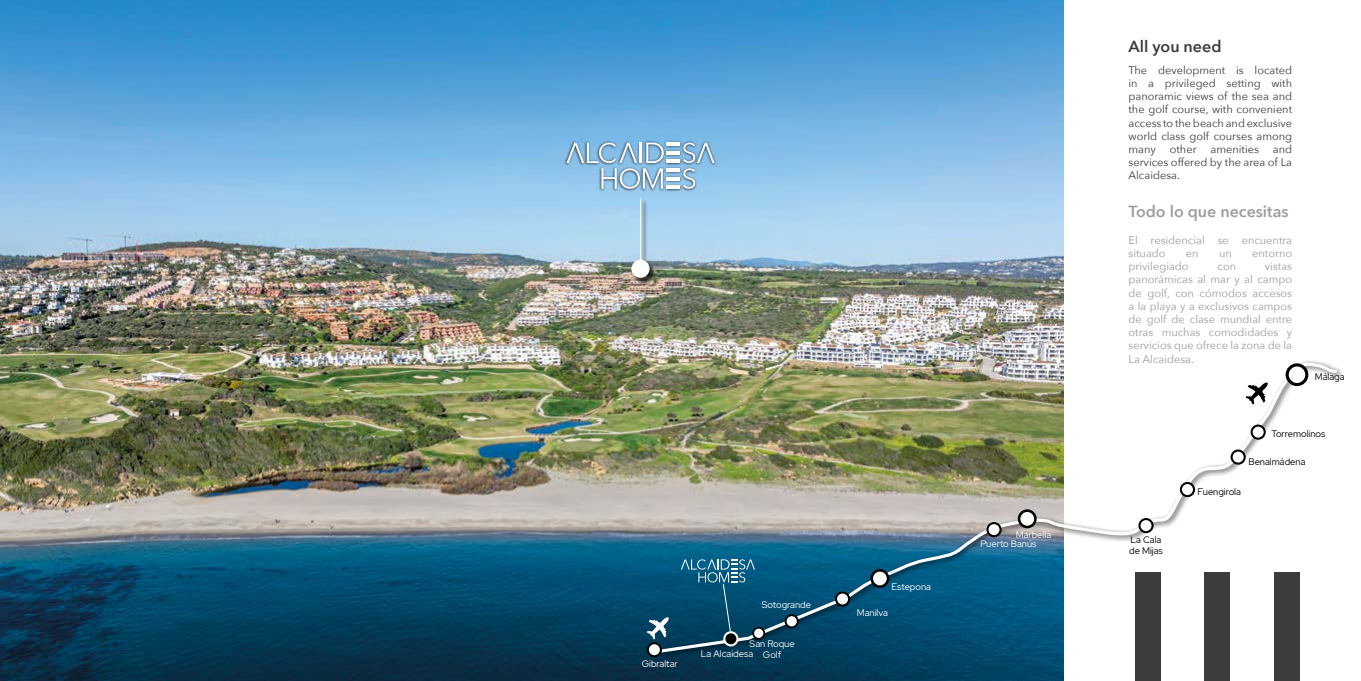
<style>
.page{position:relative;width:1361px;height:681px;background:#fff}
.page>*{position:absolute;margin:0;border:0;box-sizing:border-box;transform-origin:0 0}
.t1{font:600 16px "Avenir Next";color:#9d9d9c}
.t2{font:600 16px "Avenir Next";color:#3c3c3b}
.t3{font:11px/13.2px "Avenir Next";color:#9d9d9c}
.t4{font:11px/13.2px "Avenir Next";color:#3c3c3b;text-align:justify}
.t5{font:9.4px/11.3px "Red Hat Display";color:#fff;text-align:center}
.t6{font:9.4px/11.3px "Red Hat Display";color:#000}
</style>
<div class="page">
<img style="left:0;top:0;width:1063px;height:680px">
<div style="left:641px;top:200px;width:6px;height:72px;background:#000;opacity:.75"></div>
<hr style="left:640px;top:198px;width:1px;height:67px;background:#fff">
<div style="left:633px;top:261px;width:23px;height:23px;background:#000;opacity:.75"></div>
<div style="left:631px;top:259px;width:18px;height:19px;background:#fff;border-radius:50%"></div>
<div style="left:564px;top:140px;width:153px;height:51px;background:#000;opacity:.75"></div>
<hr style="left:666px;top:143px;width:14px;height:3px;background:#fff">
<hr style="left:666px;top:151px;width:14px;height:3px;background:#fff">
<hr style="left:666px;top:160px;width:14px;height:3px;background:#fff">
<svg style="left:566px;top:142px;width:98px;height:47px;background:#96bedb"></svg>
<svg style="left:683px;top:143px;width:31px;height:45px"></svg>
<hr style="left:666px;top:168px;width:14px;height:3px;background:#fff">
<hr style="left:666px;top:177px;width:14px;height:3px;background:#fff">
<hr style="left:666px;top:185px;width:14px;height:4px;background:#fff">
<div style="left:656px;top:359px;width:688px;height:300px;background:#000;opacity:.75"></div>
<img style="left:656px;top:361px;width:684px;height:293px">
<div style="left:871px;top:570px;width:17px;height:16px;background:#fff;border-radius:50%"></div>
<div style="left:870px;top:568px;width:19px;height:19px;border:3px solid #000;border-radius:50%"></div>
<div style="left:987px;top:523px;width:13px;height:13px;background:#fff;border-radius:50%"></div>
<div style="left:986px;top:522px;width:15px;height:15px;border:2px solid #000;border-radius:50%"></div>
<div style="left:1019px;top:510px;width:16px;height:16px;background:#fff;border-radius:50%"></div>
<div style="left:1017px;top:509px;width:19px;height:19px;border:3px solid #000;border-radius:50%"></div>
<svg style="left:1139px;top:519px;width:13px;height:13px"></svg>
<div style="left:1138px;top:517px;width:15px;height:16px;border:2px solid #000;border-radius:50%"></div>
<svg style="left:1181px;top:483px;width:13px;height:13px"></svg>
<div style="left:1180px;top:481px;width:15px;height:16px;border:2px solid #000;border-radius:50%"></div>
<div style="left:1231px;top:450px;width:13px;height:13px;background:#fff;border-radius:50%"></div>
<div style="left:1230px;top:449px;width:15px;height:15px;border:2px solid #000;border-radius:50%"></div>
<div style="left:1251px;top:425px;width:13px;height:13px;background:#fff;border-radius:50%"></div>
<div style="left:1250px;top:424px;width:15px;height:15px;border:2px solid #000;border-radius:50%"></div>
<div style="left:1287px;top:365px;width:19px;height:19px;background:#fff;border-radius:50%"></div>
<div style="left:1285px;top:363px;width:23px;height:23px;border:3px solid #000;border-radius:50%"></div>
<div style="left:836px;top:592px;width:13px;height:13px;background:#fff;border-radius:50%"></div>
<div style="left:835px;top:591px;width:15px;height:15px;border:2px solid #000;border-radius:50%"></div>
<svg style="left:1245px;top:382px;width:22px;height:22px"></svg>
<svg style="left:681px;top:559px;width:74px;height:76px;background:#135a7b"></svg>
<div style="left:785px;top:615px;width:13px;height:12px;background:#fff;border-radius:50%"></div>
<div style="left:784px;top:614px;width:15px;height:14px;border:2px solid #000;border-radius:50%"></div>
<div style="left:648px;top:643px;width:13px;height:13px;background:#fff;border-radius:50%"></div>
<div style="left:647px;top:642px;width:15px;height:15px;border:2px solid #000;border-radius:50%"></div>
<div style="left:724px;top:632px;width:13px;height:13px;background:#000;border-radius:50%"></div>
<div style="left:723px;top:631px;width:15px;height:15px;border:2px solid #fff;border-radius:50%"></div>
<svg style="left:647px;top:617px;width:22px;height:22px"></svg>
<div style="left:753px;top:627px;width:11px;height:11px;background:#fff;border-radius:50%"></div>
<div style="left:752px;top:626px;width:13px;height:13px;border:2px solid #000;border-radius:50%"></div>
<div style="left:1135px;top:572px;width:26px;height:108px;background:#3c3c3b"></div>
<div style="left:1204px;top:572px;width:26px;height:108px;background:#3c3c3b"></div>
<div style="left:1274px;top:572px;width:25px;height:108px;background:#3c3c3b"></div>
<p class="t5" style="left:642px;top:657px;width:38px">Gibraltar</p>
<p class="t5" style="left:762px;top:598px;width:51px">Sotogrande</p>
<p class="t5" style="left:749px;top:637px;width:47px">San Roque<br>Golf</p>
<p class="t5" style="left:701px;top:647px;width:54px">La Alcaidesa</p>
<p class="t5" style="left:891px;top:580px;width:41px">Estepona</p>
<p class="t5" style="left:857px;top:606px;width:33px">Manilva</p>
<p class="t5" style="left:1016px;top:528px;width:37px">Marbella</p>
<p class="t5" style="left:980px;top:537px;width:58px">Puerto Banús</p>
<h1 class="t2" style="left:1128px;top:33px;width:94px">All you need</h1>
<p class="t4" style="left:1128px;top:63px;width:165px">The development is located in a privileged setting with panoramic views of the sea and the golf course, with convenient access to the beach and exclusive world class golf courses among many</p>
<p class="t4" style="left:1128px;top:142px;width:165px;text-indent:144px">and services offered by the area of La Alcaidesa.</p>
<p class="t4" style="left:1169px;top:142px;width:28px">other</p>
<p class="t4" style="left:1210px;top:142px;width:50px">amenities</p>
<h1 class="t1" style="left:1128px;top:197px;width:162px">Todo lo que necesitas</h1>
<p class="t3" style="left:1128px;top:233px;width:165px">El residencial se encuentra situado</p>
<p class="t3" style="left:1186px;top:246px;width:14px">en</p>
<p class="t3" style="left:1219px;top:246px;width:14px">un</p>
<p class="t3" style="left:1252px;top:246px;width:41px">entorno</p>
<p class="t3" style="left:1128px;top:259px;width:62px">privilegiado</p>
<p class="t3" style="left:1217px;top:259px;width:20px">con</p>
<p class="t3" style="left:1128px;top:259px;width:165px;text-align:justify;text-indent:136px">vistas panorámicas al mar y al campo de golf, con cómodos accesos a la playa y a exclusivos campos de golf de clase mundial entre otras muchas comodidades y servicios que ofrece la zona de la La Alcaidesa.</p>
<p class="t6" style="left:1314px;top:370px;width:31px">Málaga</p>
<p class="t6" style="left:1271px;top:427px;width:55px">Torremolinos</p>
<p class="t6" style="left:1129px;top:533px;width:35px">La Cala de Mijas</p>
<p class="t6" style="left:1248px;top:455px;width:59px">Benalmádena</p>
<p class="t6" style="left:1197px;top:486px;width:45px">Fuengirola</p>
</div>
